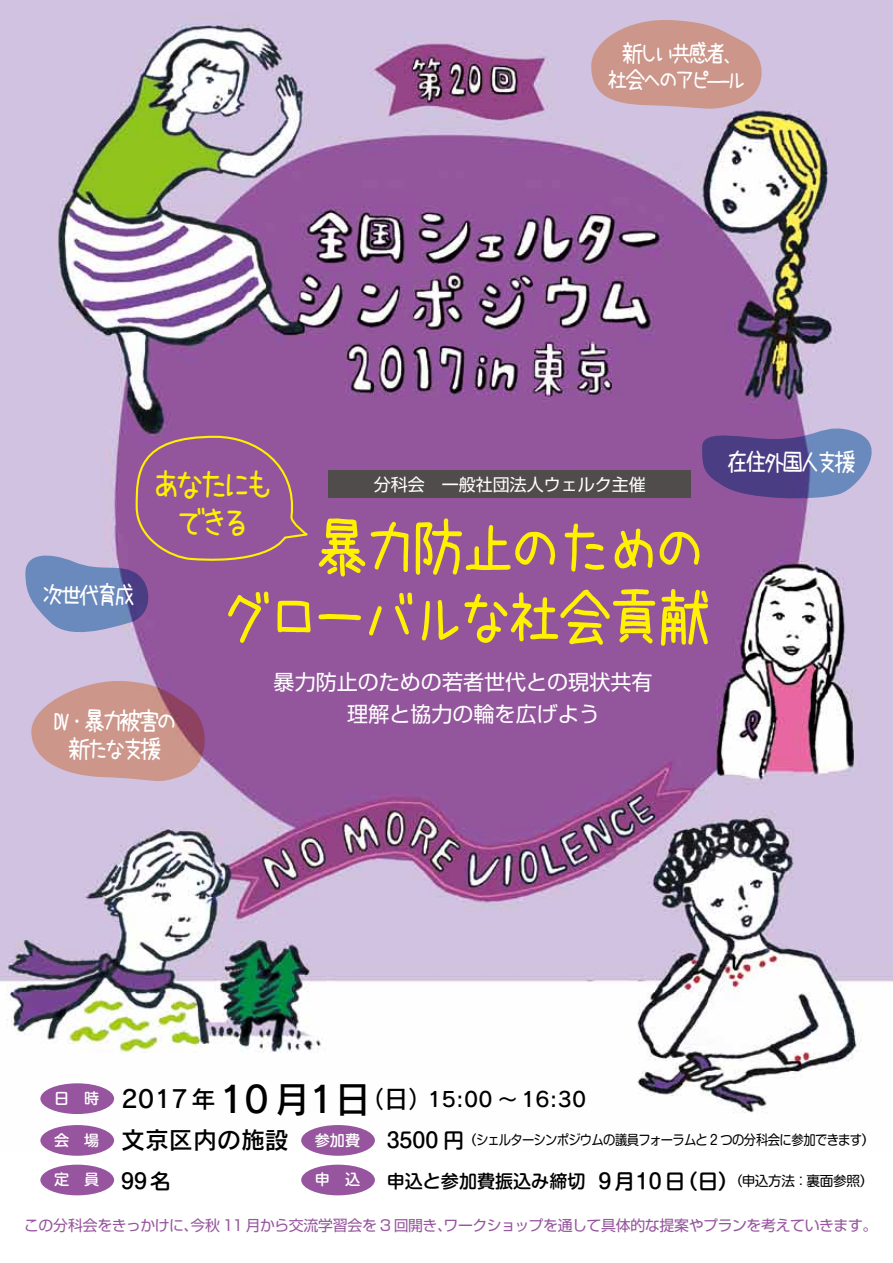
<style>
.page{position:relative;width:893px;height:1263px;background:#fff}
.page>*{position:absolute;margin:0;border:0;box-sizing:border-box;transform-origin:0 0}
.t1{font:62.55px/69.3px "uzura font";letter-spacing:-.155em;color:#fff100;text-align:right;scale:.92 1}
.t2{font:36.15px "Rodin CID DB";letter-spacing:.015em;color:#000}
.t3{font:34.65px/38.2px "uzura font";letter-spacing:-.255em;color:#fff100;text-align:center;scale:.92 1}
.t4{font:25.05px/27.8px "uzura font";letter-spacing:-.21em;color:#fff;scale:.92 1}
.t5{font:24.15px "Rodin CID DB";color:#000}
.t6{font:24px "Rodin CID DB";color:#000}
.t7{font:23.85px/26.4px "uzura font";letter-spacing:-.225em;color:#fff;scale:.92 1}
.t8{font:21px/32.7px "Shin Go Pro";color:#fff}
.t9{font:500 20.55px "Shin M Go Pro";color:#000}
.t10{font:20.55px "Rodin CID DB";color:#000}
.t11{font:500 18px "Shin M Go Pro";color:#000}
.t12{font:16.95px "Shin Go Pro";color:#fff}
.t13{font:500 15.15px "Shin M Go Pro";color:#fff}
.t14{font:14.85px "Shin Go Pro";letter-spacing:-.025em;color:#96559e}
.t15{font:13.65px "Shin M Go Pro";letter-spacing:-.055em;color:#000}
.t16{font:13.65px "Shin M Go Pro";letter-spacing:-.025em;color:#000}
.s1{font-weight:400;font-size:13.65px}
</style>
<div class="page">
<img style="left:0;top:0;width:893px;height:1150px">
<div style="left:329px;top:471px;width:362px;height:27px;background:#4f4c4b"></div>
<svg style="left:702px;top:427px;width:171px;height:73px;background:#6a62a0"></svg>
<svg style="left:25px;top:435px;width:284px;height:199px;background:#9d76ab"></svg>
<svg style="left:31px;top:679px;width:175px;height:103px;background:#c49397"></svg>
<svg style="left:591px;top:18px;width:172px;height:92px;background:#cd9f9d"></svg>
<div style="left:40px;top:1083px;width:74px;height:31px;background:#96559e;border-radius:50%"></div>
<div style="left:40px;top:1125px;width:74px;height:31px;background:#96559e;border-radius:50%"></div>
<div style="left:301px;top:1125px;width:74px;height:31px;background:#96559e;border-radius:50%"></div>
<div style="left:40px;top:1165px;width:74px;height:30px;background:#96559e;border-radius:50%"></div>
<div style="left:301px;top:1165px;width:74px;height:30px;background:#96559e;border-radius:50%"></div>
<h3 class="t7" style="left:725px;top:40px;width:25px;text-indent:-103px">新しい共感者ル</h3>
<h3 class="t7" style="left:722px;top:40px;width:25px">、</h3>
<h3 class="t7" style="left:607px;top:67px;width:115px">社会へのアピ</h3>
<h3 class="t7" style="left:708px;top:67px;width:25px">―</h3>
<h3 class="t3" style="left:150px;top:465px;width:139px">あなたにもできる</h3>
<p class="t12" style="left:374px;top:471px;width:274px">分科会　一般社団法人ウェルク主催</p>
<h1 class="t1" style="left:215px;top:513px;width:542px">暴力防止のための<br>グローバルな社会貢献</h1>
<h3 class="t8" style="left:347px;top:663px;width:307px;text-indent:-74px">暴力防止のための若者世代との現状共有理解と協力の輪を広げよう</h3>
<h3 class="t4" style="left:41px;top:581px;width:105px">次世代育成</h3>
<h3 class="t4" style="left:83px;top:707px;width:106px">暴力被害の</h3>
<h3 class="t4" style="left:68px;top:707px;width:104px;text-indent:-16px">・D V<br>新たな支援</h3>
<h3 class="t4" style="left:726px;top:448px;width:143px">在住外国人支援</h3>
<p class="t13" style="left:54px;top:1086px;width:47px">日　時</p>
<h3 class="t5" style="left:121px;top:1083px;width:96px">2017年</h3>
<h2 class="t2" style="left:219px;top:1076px;width:153px">10月1日</h2>
<h3 class="t5" style="left:360px;top:1083px;width:74px">（日(</h3>
<h3 class="t10" style="left:428px;top:1086px;width:160px">15:00 ~16:30</h3>
<p class="t13" style="left:54px;top:1128px;width:47px">会　場</p>
<p class="t13" style="left:54px;top:1167px;width:47px">定　員</p>
<h3 class="t6" style="left:121px;top:1124px;width:169px">文京区内の施設</h3>
<h3 class="t9" style="left:121px;top:1164px;width:51px">99名</h3>
<p class="t13" style="left:315px;top:1128px;width:47px">参加費</p>
<p class="t13" style="left:315px;top:1167px;width:47px">申　込</p>
<h3 class="t9" style="left:387px;top:1123px;width:79px">3500 円</h3>
<p class="t15" style="left:463px;top:1129px;width:414px">（シェルターシンポジウムの議員フォーラムと 2 つの分科会に参加できます(</p>
<p class="t11" style="left:387px;top:1166px;width:200px">申込と参加費振込み締切</p>
<h3 class="t9" style="left:677px;top:1164px;width:67px">（日）<span class="s1">（</span></h3>
<h3 class="t9" style="left:598px;top:1164px;width:89px">9月10日</h3>
<p class="t16" style="left:742px;top:1170px;width:133px">申込方法：裏面参照(</p>
<p class="t14" style="left:24px;top:1213px;width:854px">この分科会をきっかけに今秋 11 月から交流学習会を 3 回開きワークショップを通して具体的な提案やプランを考えていきます。</p>
<p class="t14" style="left:184px;top:1213px;width:16px">、</p>
<p class="t14" style="left:437px;top:1213px;width:16px">、</p>
</div>
